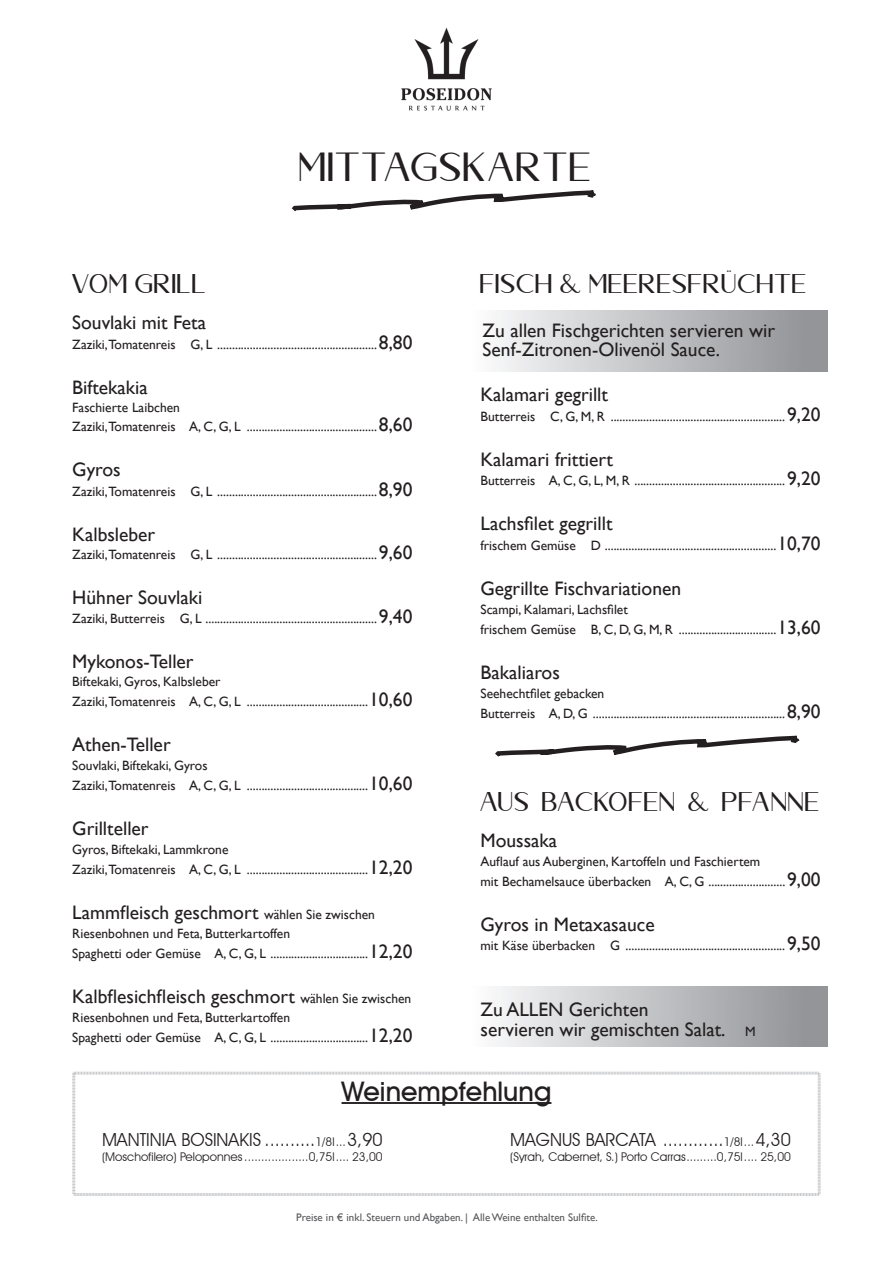
<style>
.page{position:relative;width:893px;height:1263px;background:#fff}
.page>*{position:absolute;margin:0;border:0;box-sizing:border-box;transform-origin:0 0}
.t1{font:40.5px "Abenda";color:#231f20}
.t2{font:27px "Abenda";color:#231f20}
.t3{font:500 27px "Avant Garde IT Cby BT";color:#231f20}
.t4{font:19.5px/19.5px "Gill Sans";color:#231f20}
.t5{font:18px "Avant Garde IT Cby BT";color:#231f20}
.t6{font:13.5px/19.5px "Gill Sans";color:#231f20}
.t7{font:12px "Avant Garde IT Cby BT";color:#231f20}
.t8{font:10.95px "Gill Sans";color:#57585a}
.s1{font-size:19.5px}
.s2{font-size:13.5px}
.s3{font-size:12px}
</style>
<div class="page">
<div style="left:468px;top:986px;width:359px;height:61px;background:linear-gradient(to right,#fcfdfd,#8c8e92)"></div>
<img style="left:402px;top:27px;width:90px;height:84px">
<svg style="left:291px;top:190px;width:305px;height:22px"></svg>
<svg style="left:495px;top:735px;width:305px;height:22px"></svg>
<svg style="left:72px;top:1071px;width:749px;height:125px"></svg>
<hr style="left:342px;top:1102px;width:209px;height:2px;background:#231f20">
<div style="left:468px;top:310px;width:359px;height:61px;background:linear-gradient(to right,#fcfdfd,#8c8e92)"></div>
<h1 class="t1" style="left:300px;top:144px;width:295px">MITTAGSKARTE</h1>
<h2 class="t2" style="left:72px;top:268px;width:136px">VOM GRILL</h2>
<h3 class="t4" style="left:72px;top:313px;width:135px">Souvlaki mit Feta</h3>
<p class="t6" style="left:72px;top:334px;width:342px">Zaziki,Tomatenreis G, L ......................................................<span class="s1">8,80</span></p>
<h3 class="t4" style="left:72px;top:377px;width:77px">Biftekakia</h3>
<p class="t6" style="left:72px;top:397px;width:342px">Faschierte Laibchen<br>Zaziki,Tomatenreis A, C, G, L ............................................<span class="s1">8,60</span></p>
<h3 class="t4" style="left:72px;top:460px;width:50px">Gyros</h3>
<p class="t6" style="left:72px;top:481px;width:342px">Zaziki,Tomatenreis G, L ......................................................<span class="s1">8,90</span></p>
<h3 class="t4" style="left:72px;top:524px;width:85px">Kalbsleber</h3>
<p class="t6" style="left:72px;top:544px;width:342px">Zaziki,Tomatenreis G, L ......................................................<span class="s1">9,60</span></p>
<h3 class="t4" style="left:72px;top:587px;width:132px">Hühner Souvlaki</h3>
<p class="t6" style="left:72px;top:609px;width:342px">Zaziki, Butterreis G, L ..........................................................<span class="s1">9,40</span></p>
<h3 class="t4" style="left:72px;top:652px;width:123px">Mykonos-Teller</h3>
<p class="t6" style="left:72px;top:672px;width:342px">Biftekaki, Gyros, Kalbsleber<br>Zaziki,Tomatenreis A, C, G, L .........................................<span class="s1">10,60</span></p>
<h3 class="t4" style="left:72px;top:734px;width:100px">Athen-Teller</h3>
<p class="t6" style="left:72px;top:756px;width:342px">Souvlaki, Biftekaki, Gyros<br>Zaziki,Tomatenreis A, C, G, L .........................................<span class="s1">10,60</span></p>
<h3 class="t4" style="left:72px;top:818px;width:78px">Grillteller</h3>
<p class="t6" style="left:72px;top:840px;width:342px">Gyros, Biftekaki, Lammkrone<br>Zaziki,Tomatenreis A, C, G, L .........................................<span class="s1">12,20</span></p>
<h3 class="t4" style="left:72px;top:902px;width:304px">Lammfleisch geschmort <span class="s2">wählen Sie zwischen</span></h3>
<p class="t6" style="left:72px;top:924px;width:342px">Riesenbohnen und Feta, Butterkartoffen<br>Spaghetti oder Gemüse A, C, G, L .................................<span class="s1">12,20</span></p>
<h3 class="t4" style="left:72px;top:986px;width:341px">Kalbflesichfleisch geschmort <span class="s2">wählen Sie zwischen</span></h3>
<p class="t6" style="left:72px;top:1008px;width:342px">Riesenbohnen und Feta, Butterkartoffen<br>Spaghetti oder Gemüse A, C, G, L .................................<span class="s1">12,20</span></p>
<h2 class="t2" style="left:480px;top:268px;width:329px">FISCH &amp; MEERESFRÜCHTE</h2>
<h3 class="t4" style="left:483px;top:320px;width:294px">Zu allen Fischgerichten servieren wir<br>Senf-Zitronen-Olivenöl Sauce.</h3>
<h3 class="t4" style="left:480px;top:385px;width:129px">Kalamari gegrillt</h3>
<p class="t6" style="left:480px;top:406px;width:342px">Butterreis C, G, M, R ...........................................................<span class="s1">9,20</span></p>
<h3 class="t4" style="left:480px;top:449px;width:134px">Kalamari frittiert</h3>
<p class="t6" style="left:480px;top:471px;width:342px">Butterreis A, C, G, L, M, R ...................................................<span class="s1">9,20</span></p>
<h3 class="t4" style="left:480px;top:514px;width:133px">Lachsfilet gegrillt</h3>
<p class="t6" style="left:480px;top:535px;width:342px">frischem Gemüse D ..........................................................<span class="s1">10,70</span></p>
<h3 class="t4" style="left:480px;top:578px;width:202px">Gegrillte Fischvariationen</h3>
<p class="t6" style="left:480px;top:600px;width:342px">Scampi, Kalamari, Lachsfilet<br>frischem Gemüse B, C, D, G, M, R .................................<span class="s1">13,60</span></p>
<h3 class="t4" style="left:480px;top:662px;width:81px">Bakaliaros</h3>
<p class="t6" style="left:480px;top:684px;width:342px">Seehechtfilet gebacken<br>Butterreis A, D, G .................................................................<span class="s1">8,90</span></p>
<h2 class="t2" style="left:480px;top:785px;width:342px">AUS BACKOFEN &amp; PFANNE</h2>
<h3 class="t4" style="left:480px;top:830px;width:78px">Moussaka</h3>
<p class="t6" style="left:480px;top:852px;width:342px">Auflauf aus Auberginen, Kartoffeln und Faschiertem<br>mit Bechamelsauce überbacken A, C, G ..........................<span class="s1">9,00</span></p>
<h3 class="t4" style="left:480px;top:914px;width:176px">Gyros in Metaxasauce</h3>
<p class="t6" style="left:480px;top:936px;width:342px">mit Käse überbacken G ......................................................<span class="s1">9,50</span></p>
<h3 class="t4" style="left:480px;top:1000px;width:277px">Zu ALLEN Gerichten<br>servieren wir gemischten Salat. <span class="s2">M</span></h3>
<h2 class="t3" style="left:342px;top:1075px;width:211px">Weinempfehlung</h2>
<h3 class="t5" style="left:102px;top:1128px;width:282px">MANTINIA BOSINAKIS ..........<span class="s3">1/8l ...</span>3,90</h3>
<p class="t7" style="left:102px;top:1149px;width:282px">(Moschofilero) Peloponnes ...................0,75l .... 23,00</p>
<h3 class="t5" style="left:510px;top:1128px;width:282px">MAGNUS BARCATA ............<span class="s3">1/8l ...</span>4,30</h3>
<p class="t7" style="left:510px;top:1149px;width:282px">(Syrah, Cabernet, S.) Porto Carras .........0,75l .... 25,00</p>
<p class="t8" style="left:296px;top:1211px;width:303px">Preise in € inkl. Steuern und Abgaben. | Alle Weine enthalten Sulfite.</p>
</div>
